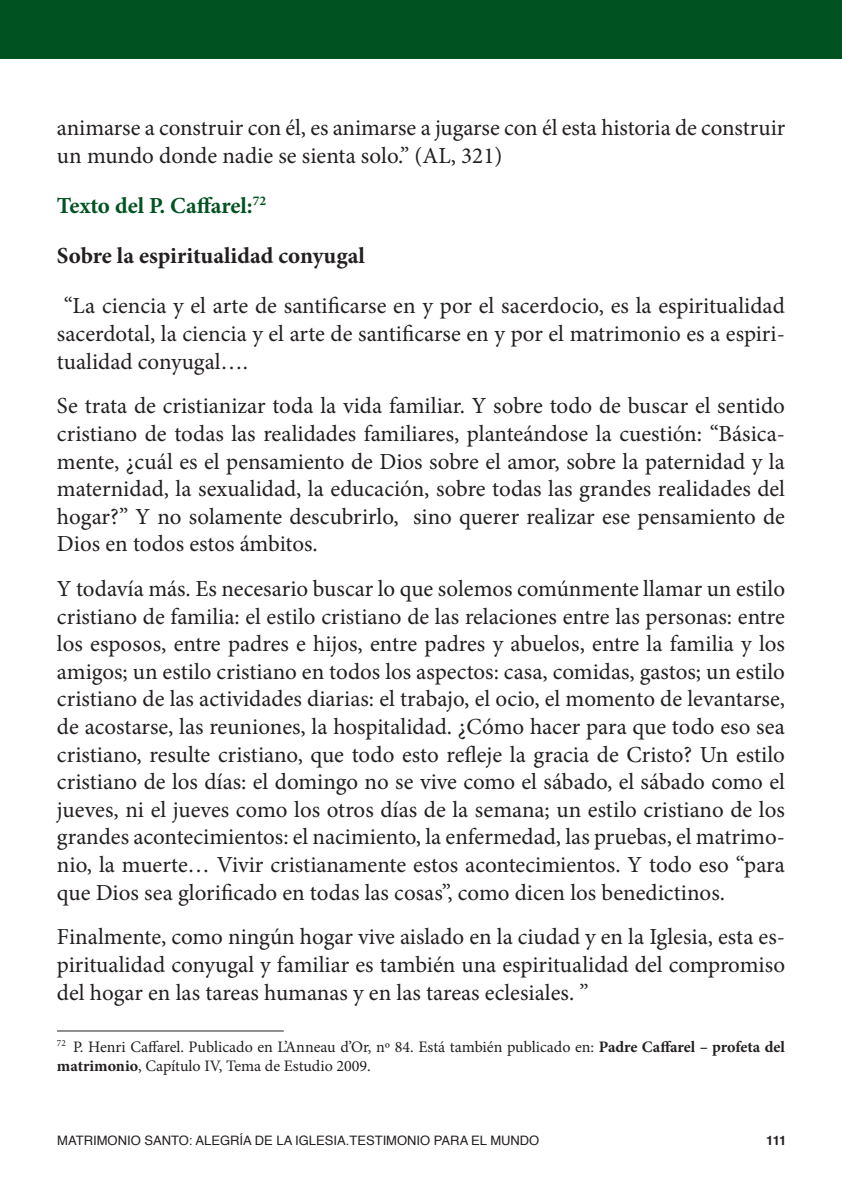
<style>
.page{position:relative;width:842px;height:1191px;background:#fff}
.page>*{position:absolute;margin:0;border:0;box-sizing:border-box;transform-origin:0 0}
.t1{font:23px/27.6px "Minion Pro";color:#231f20;text-align:justify}
.t2{font:700 23px "Minion Pro";color:#231f20}
.t3{font:700 23px "Minion Pro";letter-spacing:-.005em;color:#005321}
.t4{font:16px/19.2px "Minion Pro";color:#231f20}
.t5{font:13px "Helvetica";color:#231f20}
.t6{font:700 13px "Helvetica";color:#231f20}
.s1{font-weight:700}
</style>
<div class="page">
<div style="left:0;top:0;width:842px;height:58px;background:#005321"></div>
<hr style="left:57px;top:1030px;width:227px;height:1px;background:#231f20">
<p class="t1" style="left:57px;top:114px;width:730px">animarse a construir con él, es animarse a jugarse con él esta historia de construir un mundo donde nadie se sienta solo.” (AL, 321)</p>
<p class="t3" style="left:57px;top:189px;width:211px">Texto del P. Caffarel:<sup>72</sup></p>
<p class="t2" style="left:57px;top:240px;width:310px">Sobre la espiritualidad conyugal</p>
<p class="t1" style="left:57px;top:292px;width:729px">“La ciencia y el arte de santificarse en y por el sacerdocio, es la espiritualidad sacerdotal, la ciencia y el arte de santificarse en y por el matrimonio es a espiri&shy;tualidad conyugal….</p>
<p class="t1" style="left:57px;top:392px;width:729px">Se trata de cristianizar toda la vida familiar. Y sobre todo de buscar el sentido cristiano de todas las realidades familiares, planteándose la cuestión: “Básica&shy;mente, ¿cuál es el pensamiento de Dios sobre el amor, sobre la paternidad y la maternidad, la sexualidad, la educación, sobre todas las grandes realidades del hogar?” Y no solamente descubrirlo, sino querer realizar ese pensamiento de Dios en todos estos ámbitos.</p>
<p class="t1" style="left:57px;top:575px;width:730px">Y todavía más. Es necesario buscar lo que solemos comúnmente llamar un estilo cristiano de familia: el estilo cristiano de las relaciones entre las personas: entre los esposos, entre padres e hijos, entre padres y abuelos, entre la familia y los amigos; un estilo cristiano en todos los aspectos: casa, comidas, gastos; un estilo cristiano de las actividades diarias: el trabajo, el ocio, el momento de levantarse, de acostarse, las reuniones, la hospitalidad. ¿Cómo hacer para que todo eso sea cristiano, resulte cristiano, que todo esto refleje la gracia de Cristo? Un estilo cristiano de los días: el domingo no se vive como el sábado, el sábado como el jueves, ni el jueves como los otros días de la semana; un estilo cristiano de los grandes acontecimientos: el nacimiento, la enfermedad, las pruebas, el matrimo&shy;nio, la muerte… Vivir cristianamente estos acontecimientos. Y todo eso “para que Dios sea glorificado en todas las cosas”, como dicen los benedictinos.</p>
<p class="t1" style="left:57px;top:923px;width:729px">Finalmente, como ningún hogar vive aislado en la ciudad y en la Iglesia, esta es&shy;piritualidad conyugal y familiar es también una espiritualidad del compromiso del hogar en las tareas humanas y en las tareas eclesiales. ”</p>
<p class="t4" style="left:57px;top:1037px;width:729px"><sup>72</sup> P. Henri Caffarel. Publicado en L’Anneau d’Or, nº 84. Está también publicado en: <span class="s1">Padre Caffarel – profeta del matrimonio</span>, Capítulo IV, Tema de Estudio 2009.</p>
<p class="t5" style="left:57px;top:1130px;width:484px">MATRIMONIO SANTO: ALEGRÍA DE LA IGLESIA.TESTIMONIO PARA EL MUNDO</p>
<p class="t6" style="left:766px;top:1130px;width:22px">111</p>
</div>
